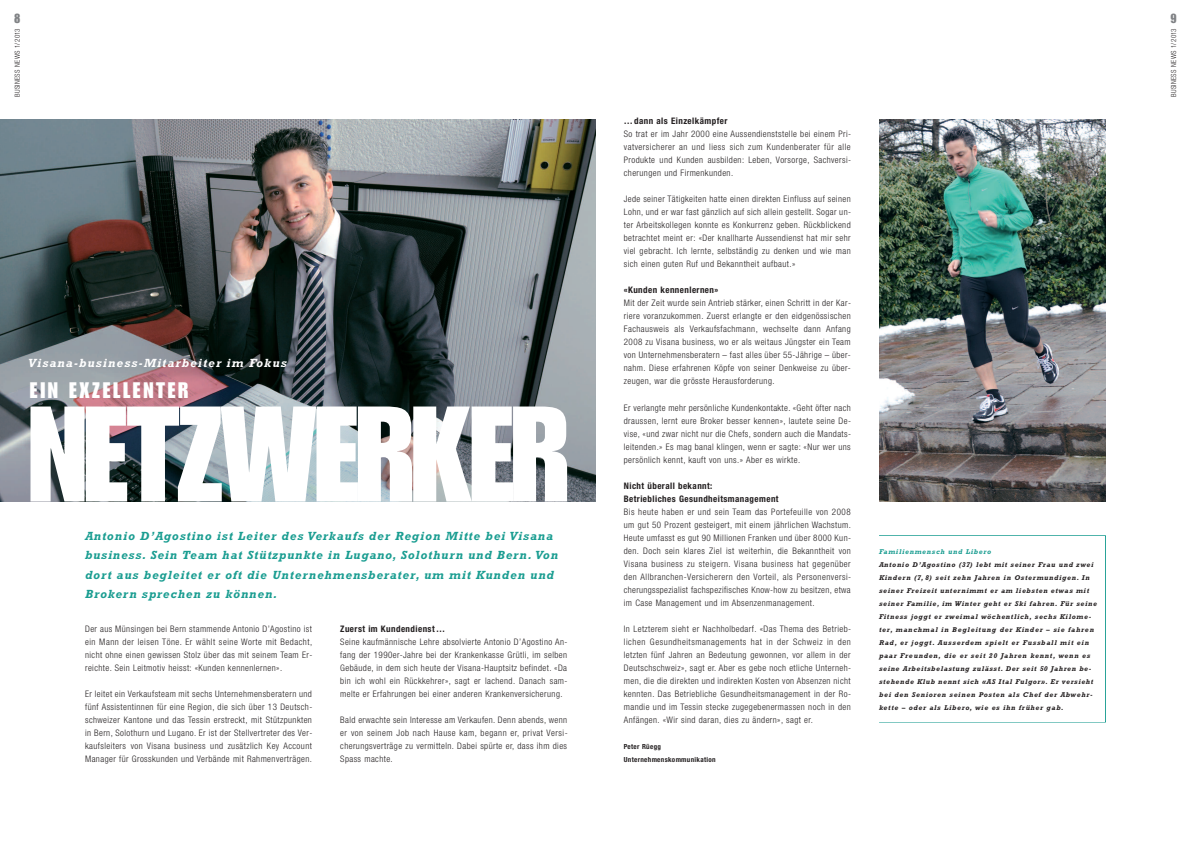
<style>
.page{position:relative;width:1191px;height:842px;background:#fff}
.page>*{position:absolute;margin:0;border:0;box-sizing:border-box;transform-origin:0 0}
.t1{font:133px "Impact";letter-spacing:-.02em;color:#fff}
.t2{font:22px "Impact";letter-spacing:.12em;color:#fff}
.t3{font:13px "Impact";color:#808285}
.t4{font:italic 700 12px/19.5px "Rockwell";letter-spacing:.08em;color:#1a9d91}
.t5{font:italic 700 12px "Rockwell";letter-spacing:.095em;color:#fff}
.t6{font:300 condensed 9px/13px "Helvetica Neue";letter-spacing:.05em;color:#231f20;text-align:justify}
.t7{font:700 condensed 9px/13px "Helvetica Neue";letter-spacing:.05em;color:#231f20}
.t8{font:italic 700 7px/13px "Rockwell";letter-spacing:.105em;color:#231f20}
.t9{font:300 condensed 7px "Helvetica Neue";letter-spacing:.05em;color:#231f20}
.t10{font:700 condensed 7px/13px "Helvetica Neue";letter-spacing:.05em;color:#231f20}
.t11{font:italic 700 7px "Rockwell";letter-spacing:.11em;color:#1a9d91}
</style>
<div class="page">
<img style="left:879px;top:119px;width:227px;height:382px">
<img style="left:0;top:119px;width:595px;height:382px">
<h3 class="t3" style="left:14px;top:14px;width:8px">8</h3>
<h3 class="t3" style="left:1170px;top:14px;width:8px">9</h3>
<p class="t9" style="left:15px;top:97px;width:70px;rotate:-90deg">BUSINESS NEWS 1/2013</p>
<h3 class="t5" style="left:28px;top:358px;width:260px">Visana-business-Mitarbeiter im Fokus</h3>
<h2 class="t2" style="left:30px;top:382px;width:160px">EIN EXZELLENTER</h2>
<h1 class="t1" style="left:28px;top:406px;width:544px">NETZWERKER</h1>
<p class="t4" style="left:85px;top:527px;width:474px">Antonio D’Agostino ist Leiter des Verkaufs der Region Mitte bei Visana business. Sein Team hat Stützpunkte in Lugano, Solothurn und Bern. Von dort aus begleitet er oft die Unternehmensberater, um mit Kunden und Brokern sprechen zu können.</p>
<p class="t6" style="left:85px;top:623px;width:229px">Der aus Münsingen bei Bern stammende Antonio D’Agostino ist ein Mann der leisen Töne. Er wählt seine Worte mit Bedacht, nicht ohne einen gewissen Stolz über das mit seinem Team Er&shy;reichte. Sein Leitmotiv heisst: «Kunden kennenlernen».</p>
<p class="t6" style="left:85px;top:688px;width:229px">Er leitet ein Verkaufsteam mit sechs Unternehmensberatern und fünf Assistentinnen für eine Region, die sich über 13 Deutsch&shy;schweizer Kantone und das Tessin erstreckt, mit Stützpunkten in Bern, Solothurn und Lugano. Er ist der Stellvertreter des Ver&shy;kaufsleiters von Visana business und zusätzlich Key Account Manager für Grosskunden und Verbände mit Rahmenverträgen.</p>
<p class="t7" style="left:340px;top:623px;width:106px">Zuerst im Kundendienst…</p>
<p class="t6" style="left:340px;top:636px;width:229px">Seine kaufmännische Lehre absolvierte Antonio D’Agostino An&shy;fang der 1990er-Jahre bei der Krankenkasse Grütli, im selben Gebäude, in dem sich heute der Visana-Hauptsitz befindet. «Da bin ich wohl ein Rückkehrer», sagt er lachend. Danach sam&shy;melte er Erfahrungen bei einer anderen Krankenversicherung.</p>
<p class="t6" style="left:340px;top:714px;width:229px">Bald erwachte sein Interesse am Verkaufen. Denn abends, wenn er von seinem Job nach Hause kam, begann er, privat Versi&shy;cherungsverträge zu vermitteln. Dabei spürte er, dass ihm dies Spass machte.</p>
<p class="t7" style="left:624px;top:116px;width:105px">…dann als Einzelkämpfer</p>
<p class="t6" style="left:624px;top:129px;width:229px">So trat er im Jahr 2000 eine Aussendienststelle bei einem Pri&shy;vatversicherer an und liess sich zum Kundenberater für alle Produkte und Kunden ausbilden: Leben, Vorsorge, Sachversi&shy;cherungen und Firmenkunden.</p>
<p class="t6" style="left:624px;top:194px;width:229px">Jede seiner Tätigkeiten hatte einen direkten Einfluss auf seinen Lohn, und er war fast gänzlich auf sich allein gestellt. Sogar un&shy;ter Arbeitskollegen konnte es Konkurrenz geben. Rückblickend betrachtet meint er: «Der knallharte Aussendienst hat mir sehr viel gebracht. Ich lernte, selbständig zu denken und wie man sich einen guten Ruf und Bekanntheit aufbaut.»</p>
<p class="t7" style="left:624px;top:285px;width:96px">«Kunden kennenlernen»</p>
<p class="t6" style="left:624px;top:298px;width:229px">Mit der Zeit wurde sein Antrieb stärker, einen Schritt in der Kar&shy;riere voranzukommen. Zuerst erlangte er den eidgenössischen Fachausweis als Verkaufsfachmann, wechselte dann Anfang 2008 zu Visana business, wo er als weitaus Jüngster ein Team von Unternehmensberatern – fast alles über 55-Jährige – über&shy;nahm. Diese erfahrenen Köpfe von seiner Denkweise zu über&shy;zeugen, war die grösste Herausforderung.</p>
<p class="t6" style="left:624px;top:402px;width:229px">Er verlangte mehr persönliche Kundenkontakte. «Geht öfter nach draussen, lernt eure Broker besser kennen», lautete seine De&shy;vise, «und zwar nicht nur die Chefs, sondern auch die Mandats&shy;leitenden.» Es mag banal klingen, wenn er sagte: «Nur wer uns persönlich kennt, kauft von uns.» Aber es wirkte.</p>
<p class="t7" style="left:624px;top:480px;width:156px">Nicht überall bekannt:<br>Betriebliches Gesundheitsmanagement</p>
<p class="t6" style="left:624px;top:506px;width:229px">Bis heute haben er und sein Team das Portefeuille von 2008 um gut 50 Prozent gesteigert, mit einem jährlichen Wachstum.<br>Heute umfasst es gut 90 Millionen Franken und über 8000 Kun&shy;den. Doch sein klares Ziel ist weiterhin, die Bekanntheit von Visana business zu steigern. Visana business hat gegenüber den Allbranchen-Versicherern den Vorteil, als Personenversi&shy;cherungsspezialist fachspezifisches Know-how zu besitzen, etwa im Case Management und im Absenzenmanagement.</p>
<p class="t6" style="left:624px;top:623px;width:229px">In Letzterem sieht er Nachholbedarf. «Das Thema des Betrieb&shy;lichen Gesundheitsmanagements hat in der Schweiz in den letzten fünf Jahren an Bedeutung gewonnen, vor allem in der Deutschschweiz», sagt er. Aber es gebe noch etliche Unterneh&shy;men, die die direkten und indirekten Kosten von Absenzen nicht kennten. Das Betriebliche Gesundheitsmanagement in der Ro&shy;mandie und im Tessin stecke zugegebenermassen noch in den Anfängen. «Wir sind daran, dies zu ändern», sagt er.</p>
<p class="t10" style="left:624px;top:740px;width:93px">Peter Rüegg<br>Unternehmenskommunikation</p>
<p class="t11" style="left:879px;top:549px;width:114px">Familienmensch und Libero</p>
<p class="t8" style="left:879px;top:558px;width:219px">Antonio D’Agostino (37) lebt mit seiner Frau und zwei Kindern (7, 8) seit zehn Jahren in Ostermundigen. In seiner Freizeit unternimmt er am liebsten etwas mit seiner Familie, im Winter geht er Ski fahren. Für seine Fitness joggt er zweimal wöchentlich, sechs Kilome&shy;ter, manchmal in Begleitung der Kinder – sie fahren Rad, er joggt. Ausserdem spielt er Fussball mit ein paar Freunden, die er seit 20 Jahren kennt, wenn es seine Arbeitsbelastung zulässt. Der seit 50 Jahren be&shy;stehende Klub nennt sich «AS Ital Fulgor». Er versieht bei den Senioren seinen Posten als Chef der Abwehr&shy;kette – oder als Libero, wie es ihn früher gab.</p>
<p class="t9" style="left:1171px;top:97px;width:70px;rotate:-90deg">BUSINESS NEWS 1/2013</p>
</div>
